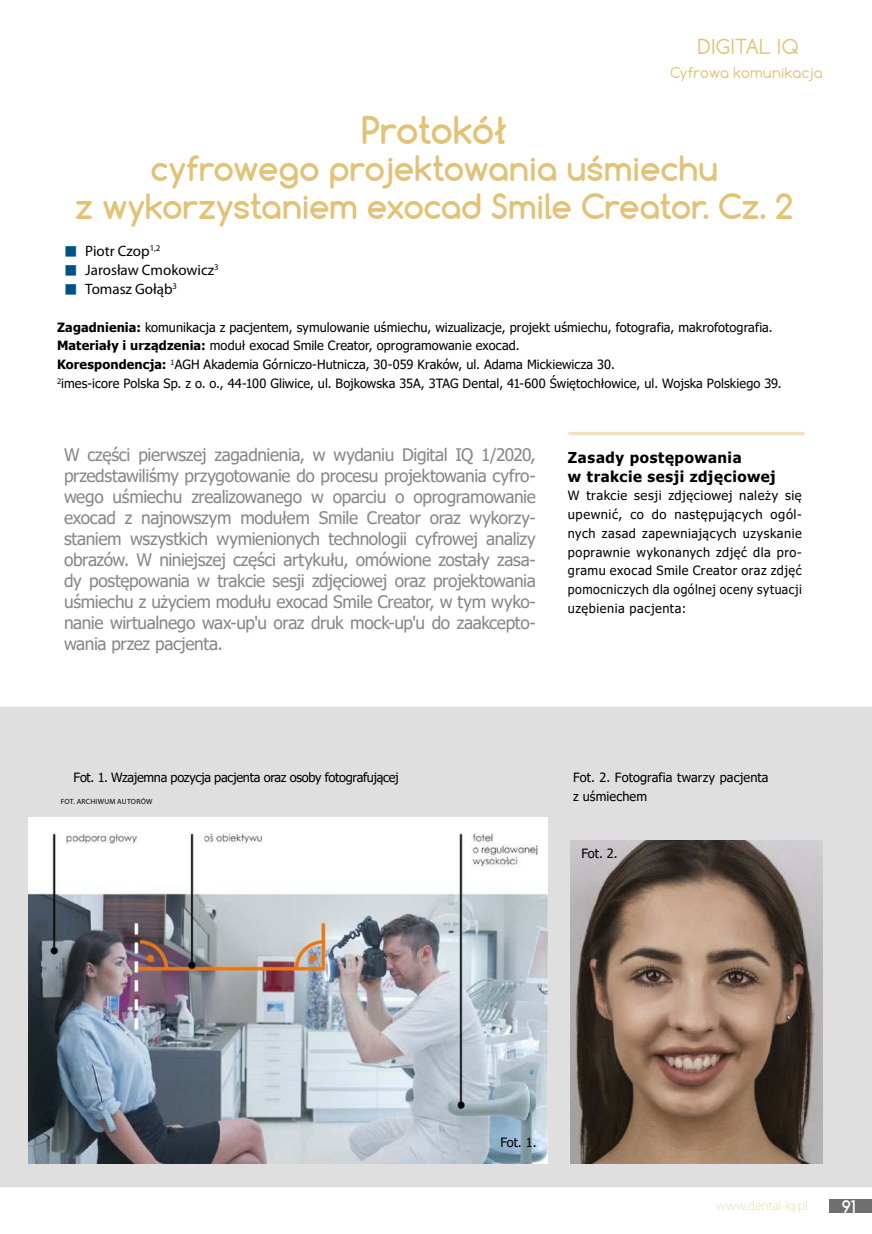
<style>
.page{position:relative;width:872px;height:1234px;background:#fff}
.page>*{position:absolute;margin:0;border:0;box-sizing:border-box;transform-origin:0 0}
.t1{font:700 36px "Comfortaa";letter-spacing:-.025em;color:#e2c276}
.t2{font:700 33px/37.5px "Comfortaa";letter-spacing:-.01em;color:#e2c276;text-align:center}
.t3{font:19.5px "Comfortaa";letter-spacing:.01em;color:#e2c276}
.t4{font:17.25px/21px "Tahoma";letter-spacing:-.02em;color:#878786;text-align:justify}
.t5{font:700 16.5px "Comfortaa";color:#fff}
.t6{font:15px/18.8px "Myriad Pro";color:#000}
.t7{font:700 15px/18.8px "Tahoma";letter-spacing:.04em;color:#000}
.t8{font:14.25px "Comfortaa";letter-spacing:.02em;color:#e2c276}
.t9{font:300 13.5px "Myriad Pro";letter-spacing:-.005em;color:#eddaae}
.t10{font:12.75px/18.8px "Tahoma";letter-spacing:.005em;color:#000}
.t11{font:12.75px "Tahoma";letter-spacing:-.025em;color:#000}
.t12{font:7.5px "Myriad Pro";letter-spacing:.035em;color:#000}
.s1{font-weight:700}
</style>
<div class="page">
<div style="left:0;top:707px;width:872px;height:479px;background:#dfdfdf"></div>
<img style="left:29px;top:817px;width:518px;height:346px">
<img style="left:570px;top:840px;width:252px;height:323px">
<div style="left:829px;top:1198px;width:43px;height:14px;background:#6f6f6e"></div>
<hr style="left:568px;top:432px;width:236px;height:3px;background:#f0dfbb">
<h3 class="t3" style="left:698px;top:38px;width:102px">DIGITAL IQ</h3>
<p class="t8" style="left:670px;top:66px;width:154px">Cyfrowa komunikacja</p>
<h1 class="t1" style="left:361px;top:107px;width:147px">Protokół</h1>
<h2 class="t2" style="left:75px;top:150px;width:719px">cyfrowego projektowania uśmiechu<br>z wykorzystaniem exocad Smile Creator. Cz. 2</h2>
<p class="t6" style="left:85px;top:242px;width:135px">Piotr czop<sup>1,2<br></sup>Jarosław cmokowicz<sup>3<br></sup>Tomasz Gołąb<sup>3</sup></p>
<p class="t10" style="left:57px;top:318px;width:726px"><span class="s1">Zagadnienia:</span> komunikacja z pacjentem, symulowanie uśmiechu, wizualizacje, projekt uśmiechu, fotografia, makrofotografia.<br><span class="s1">Materiały i urządzenia:</span> moduł exocad Smile Creator, oprogramowanie exocad.<br><span class="s1">Korespondencja:</span> <sup>1</sup>AGH Akademia Górniczo-Hutnicza, 30-059 Kraków, ul. Adama Mickiewicza 30.<br><sup>2</sup>imes-icore Polska Sp. z o. o., 44-100 Gliwice, ul. Bojkowska 35A, 3TAG Dental, 41-600 Świętochłowice, ul. Wojska Polskiego 39.</p>
<p class="t4" style="left:64px;top:445px;width:473px">W części pierwszej zagadnienia, w wydaniu Digital IQ 1/2020, przedstawiliśmy przygotowanie do procesu projektowania cyfro&shy;wego uśmiechu zrealizowanego w oparciu o oprogramowanie exocad z najnowszym modułem Smile Creator oraz wykorzy&shy;staniem wszystkich wymienionych technologii cyfrowej analizy obrazów. W niniejszej części artykułu, omówione zostały zasa&shy;dy postępowania w trakcie sesji zdjęciowej oraz projektowania uśmiechu z użyciem modułu exocad Smile Creator, w tym wyko&shy;nanie wirtualnego wax-up'u oraz druk mock-up'u do zaakcepto&shy;wania przez pacjenta.</p>
<p class="t7" style="left:568px;top:448px;width:209px">Zasady postępowania<br>w trakcie sesji zdjęciowej</p>
<p class="t10" style="left:568px;top:487px;width:235px;text-align:justify">W trakcie sesji zdjęciowej należy się upewnić, co do następujących ogól&shy;nych zasad zapewniających uzyskanie poprawnie wykonanych zdjęć dla pro&shy;gramu exocad Smile Creator oraz zdjęć pomocniczych dla ogólnej oceny sytuacji uzębienia pacjenta:</p>
<p class="t11" style="left:74px;top:768px;width:327px">Fot. 1. Wzajemna pozycja pacjenta oraz osoby fotografującej</p>
<p class="t10" style="left:573px;top:768px;width:197px">Fot. 2. Fotografia twarzy pacjenta z uśmiechem</p>
<p class="t12" style="left:61px;top:797px;width:93px">FOT. archiwum auTOrów</p>
<p class="t10" style="left:581px;top:844px;width:38px">Fot. 2.</p>
<p class="t10" style="left:500px;top:1133px;width:38px">Fot. 1.</p>
<p class="t9" style="left:716px;top:1200px;width:93px">www.dental-iq.pl</p>
<p class="t5" style="left:842px;top:1197px;width:15px">91</p>
</div>
